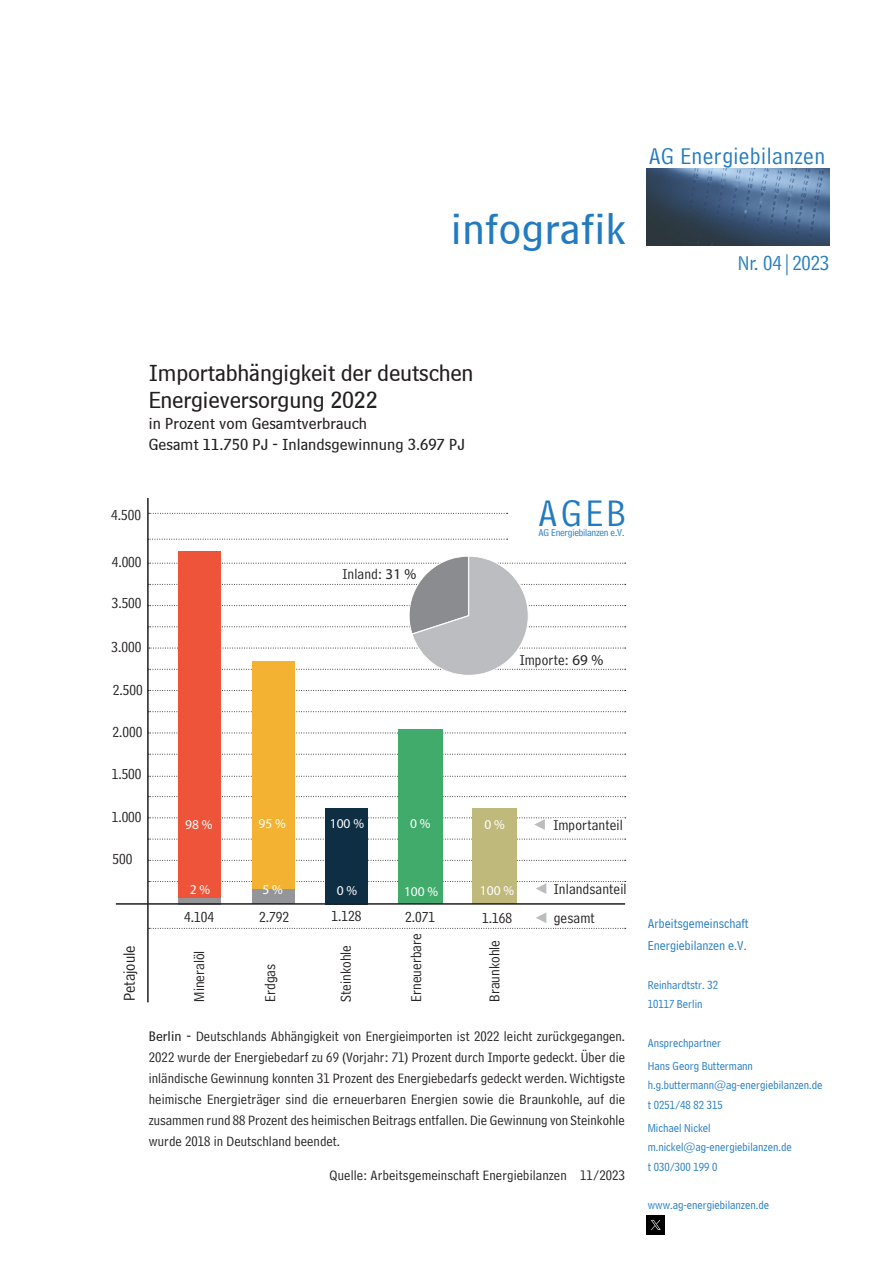
<style>
.page{position:relative;width:893px;height:1263px;background:#fff}
.page>*{position:absolute;margin:0;border:0;box-sizing:border-box;transform-origin:0 0}
.t1{font:45px "Bell Centennial BT Sub Caption";letter-spacing:.01em;color:#227bc0}
.t2{font:39px "Bell Centennial LT Address";color:#227bc0}
.t3{font:24px/27px "Bell Centennial BT Sub Caption";letter-spacing:-.01em;color:#231f20}
.t4{font:24px "Bell Centennial LT Address";letter-spacing:.02em;color:#227bc0}
.t5{font:21px "Bell Centennial LT Address";color:#227bc0}
.t6{font:16.5px/21px "Bell Centennial BT Sub Caption";color:#231f20}
.t7{font:16.5px "Bell Centennial LT Address";color:#231f20}
.t8{font:15px "Bell Centennial LT Address";color:#231f20}
.t9{font:14.25px/21px "Bell Centennial LT Address";letter-spacing:.005em;color:#231f20;text-align:justify}
.t10{font:13.5px/22.2px "Bell Centennial BT Address";color:#227bc0}
.t11{font:13.5px "Myriad Pro";color:#fff}
.t12{font:12px/19.2px "Bell Centennial BT Address";color:#227bc0}
.t13{font:10.5px "Bell Centennial LT Address";letter-spacing:-.02em;color:#227bc0}
.s1{font-family:"Myriad Pro"}
.s2{font-family:"Bell Centennial BT Sub Caption"}
</style>
<div class="page">
<svg style="left:149px;top:754px;width:477px;height:1px"></svg>
<svg style="left:149px;top:776px;width:477px;height:1px"></svg>
<svg style="left:149px;top:690px;width:477px;height:1px"></svg>
<svg style="left:149px;top:860px;width:477px;height:1px"></svg>
<svg style="left:149px;top:839px;width:477px;height:1px"></svg>
<svg style="left:149px;top:796px;width:477px;height:1px"></svg>
<div style="left:325px;top:808px;width:43px;height:97px;background:#0e2e44"></div>
<img style="left:646px;top:168px;width:183px;height:78px">
<svg style="left:149px;top:513px;width:359px;height:1px"></svg>
<svg style="left:149px;top:539px;width:359px;height:1px"></svg>
<hr style="left:147px;top:498px;width:2px;height:504px;background:#231f20">
<svg style="left:148px;top:732px;width:478px;height:1px"></svg>
<svg style="left:148px;top:711px;width:478px;height:1px"></svg>
<div style="left:178px;top:551px;width:43px;height:352px;background:#ee5439"></div>
<div style="left:179px;top:898px;width:42px;height:7px;background:#939598"></div>
<div style="left:252px;top:661px;width:42px;height:242px;background:#f3b231"></div>
<div style="left:252px;top:889px;width:42px;height:15px;background:#939598"></div>
<div style="left:472px;top:808px;width:45px;height:96px;background:#c0b97c"></div>
<div style="left:398px;top:729px;width:45px;height:174px;background:#41ab6b"></div>
<svg style="left:149px;top:881px;width:477px;height:13px"></svg>
<svg style="left:148px;top:817px;width:478px;height:13px"></svg>
<hr style="left:116px;top:903px;width:509px;height:2px;background:#231f20">
<svg style="left:149px;top:912px;width:477px;height:17px"></svg>
<svg style="left:148px;top:555px;width:478px;height:121px"></svg>
<img style="left:646px;top:1216px;width:19px;height:18px">
<h1 class="t1" style="left:451px;top:202px;width:176px">infografik</h1>
<h3 class="t4" style="left:649px;top:142px;width:178px">AG Energiebilanzen</h3>
<h3 class="t5" style="left:738px;top:250px;width:93px">Nr. 04|2023</h3>
<h3 class="t3" style="left:149px;top:358px;width:326px">Importabhängigkeit der deutschen<br>Energieversorgung 2022</h3>
<p class="t6" style="left:149px;top:412px;width:318px">in Prozent vom Gesamtverbrauch<br>Gesamt 11.750 PJ - Inlandsgewinnung 3.697 PJ</p>
<p class="t8" style="left:111px;top:506px;width:31px">4.500</p>
<p class="t8" style="left:112px;top:553px;width:31px">4.000</p>
<p class="t8" style="left:112px;top:594px;width:31px">3.500</p>
<p class="t8" style="left:112px;top:638px;width:31px">3.000</p>
<p class="t8" style="left:342px;top:566px;width:76px">Inland: <span class="s1">31 %</span></p>
<p class="t8" style="left:113px;top:681px;width:31px">2.500</p>
<p class="t8" style="left:112px;top:723px;width:31px">2.000</p>
<p class="t8" style="left:112px;top:766px;width:31px">1.500</p>
<h2 class="t2" style="left:538px;top:490px;width:89px">AGEB</h2>
<p class="t13" style="left:539px;top:526px;width:87px">AG Energiebilanzen e.V.</p>
<p class="t8" style="left:520px;top:651px;width:85px">Importe: <span class="s1">69 %</span></p>
<p class="t8" style="left:112px;top:808px;width:31px">1.000</p>
<p class="t8" style="left:112px;top:850px;width:21px">500</p>
<p class="t11" style="left:185px;top:816px;width:29px">98 %</p>
<p class="t11" style="left:259px;top:815px;width:29px">95 %</p>
<p class="t11" style="left:330px;top:815px;width:36px">100 %</p>
<p class="t11" style="left:410px;top:815px;width:22px">0 %</p>
<p class="t8" style="left:553px;top:816px;width:71px">Importanteil</p>
<p class="t11" style="left:484px;top:816px;width:22px">0 %</p>
<p class="t11" style="left:190px;top:881px;width:22px">2 %</p>
<p class="t11" style="left:262px;top:881px;width:22px">5 %</p>
<p class="t11" style="left:337px;top:882px;width:22px">0 %</p>
<p class="t11" style="left:404px;top:883px;width:36px">100 %</p>
<p class="t11" style="left:480px;top:882px;width:36px">100 %</p>
<p class="t8" style="left:554px;top:880px;width:74px">Inlandsanteil</p>
<p class="t8" style="left:184px;top:908px;width:31px">4.104</p>
<p class="t8" style="left:259px;top:908px;width:31px">2.792</p>
<p class="t8" style="left:332px;top:908px;width:31px">1.128</p>
<p class="t8" style="left:405px;top:909px;width:31px">2.071</p>
<p class="t8" style="left:482px;top:909px;width:31px">1.168</p>
<p class="t8" style="left:554px;top:909px;width:42px">gesamt</p>
<p class="t7" style="left:120px;top:1001px;width:58px;rotate:-90deg">Petajoule</p>
<p class="t8" style="left:191px;top:1002px;width:53px;rotate:-90deg">Mineralöl</p>
<p class="t8" style="left:261px;top:1002px;width:39px;rotate:-90deg">Erdgas</p>
<p class="t8" style="left:337px;top:1002px;width:58px;rotate:-90deg">Steinkohle</p>
<p class="t8" style="left:408px;top:1002px;width:70px;rotate:-90deg">Erneuerbare</p>
<p class="t8" style="left:486px;top:1002px;width:63px;rotate:-90deg">Braunkohle</p>
<p class="t9" style="left:149px;top:1026px;width:478px"><span class="s2">Berlin -</span> Deutschlands Abhängigkeit von Energieimporten ist 2022 leicht zurückgegangen.<br>2022 wurde der Energiebedarf zu 69 (Vorjahr: 71) Prozent durch Importe gedeckt. Über die inländische Gewinnung konnten 31 Prozent des Energiebedarfs gedeckt werden. Wichtigste heimische Energieträger sind die erneuerbaren Energien sowie die Braunkohle, auf die zusammen rund 88 Prozent des heimischen Beitrags entfallen. Die Gewinnung von Steinkohle wurde 2018 in Deutschland beendet.</p>
<p class="t9" style="left:330px;top:1165px;width:297px">Quelle: Arbeitsgemeinschaft Energiebilanzen 11/2023</p>
<p class="t10" style="left:648px;top:912px;width:103px">Arbeitsgemeinschaft<br>Energiebilanzen e.V.</p>
<p class="t12" style="left:648px;top:975px;width:72px">Reinhardtstr. 32<br>10117 Berlin</p>
<p class="t12" style="left:648px;top:1031px;width:107px;line-height:23.5px">Ansprechpartner<br>Hans Georg Buttermann</p>
<p class="t12" style="left:648px;top:1076px;width:176px">h.g.buttermann@ag-energiebilanzen.de t 0251/48 82 315</p>
<p class="t12" style="left:648px;top:1118px;width:146px">Michael Nickel m.nickel@ag-energiebilanzen.de t 030/300 199 0</p>
<p class="t12" style="left:648px;top:1195px;width:123px">www.ag-energiebilanzen.de</p>
</div>
